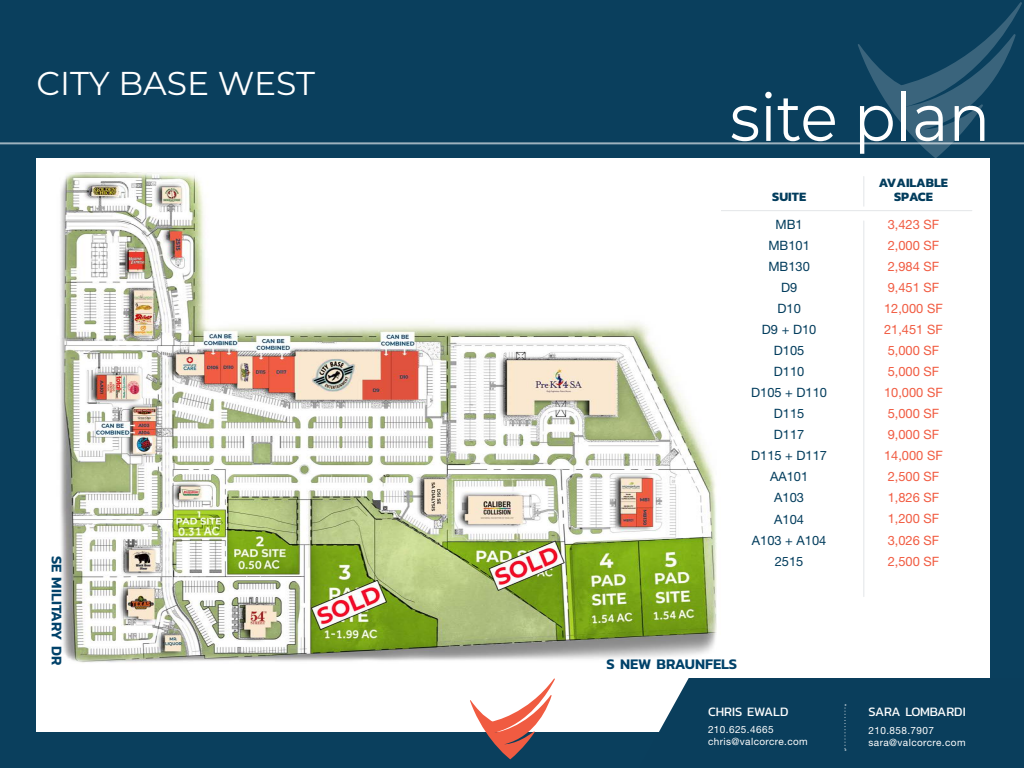
<style>
.page{position:relative;width:1024px;height:768px;background:#fff}
.page>*{position:absolute;margin:0;border:0;box-sizing:border-box;transform-origin:0 0}
.t1{font:66.3px "Montserrat";color:#fff;scale:.93 1}
.t2{font:33px "Montserrat";color:#fff}
.t3{font:600 14.9px "Kanit";color:#01426a}
.t4{font:13px "Kanit";letter-spacing:-.02em;color:#fff}
.t5{font:13px "Kanit";color:#fff}
.t6{font:12.9px "Helvetica Neue LT Std";color:#f15c42}
.t7{font:12.9px "Helvetica Neue LT Std";color:#033d5d}
.t8{font:700 12.9px "Kanit";color:#033d5d}
.t9{font:10px "Helvetica Neue LT Std";letter-spacing:.04em;color:#fff}
</style>
<div class="page">
<div style="left:0;top:0;width:1024px;height:158px;background:#0a3f5d"></div>
<div style="left:990px;top:0;width:34px;height:768px;background:#0a3f5d"></div>
<div style="left:0;top:732px;width:1024px;height:36px;background:#0a3f5d"></div>
<div style="left:0;top:0;width:36px;height:768px;background:#0a3f5d"></div>
<svg style="left:470px;top:678px;width:85px;height:81px"></svg>
<svg style="left:858px;top:2px;width:164px;height:156px"></svg>
<hr style="left:0;top:142px;width:1024px;height:2px;background:#fff">
<div style="left:659px;top:678px;width:331px;height:73px;background:#0a3e5c"></div>
<svg style="left:844px;top:704px;width:2px;height:47px"></svg>
<hr style="left:712px;top:210px;width:260px;height:1px;background:#e7e9eb">
<hr style="left:863px;top:221px;width:1px;height:376px;background:#e7e9eb">
<svg style="left:863px;top:177px;width:1px;height:29px"></svg>
<img style="left:60px;top:172px;width:661px;height:491px">
<p class="t2" style="left:36px;top:61px;width:280px">CITY BASE WEST</p>
<p class="t3" style="left:68px;top:556px;width:111px;rotate:90deg">SE MILITARY DR</p>
<p class="t1" style="left:730px;top:72px;width:281px">site plan</p>
<p class="t8" style="left:772px;top:186px;width:35px">SUITE</p>
<p class="t7" style="left:776px;top:216px;width:29px">MB1</p>
<p class="t7" style="left:768px;top:238px;width:43px">MB101</p>
<p class="t7" style="left:768px;top:259px;width:43px">MB130</p>
<p class="t7" style="left:781px;top:280px;width:18px">D9</p>
<p class="t7" style="left:777px;top:301px;width:25px">D10</p>
<p class="t7" style="left:762px;top:322px;width:56px">D9 + D10</p>
<p class="t7" style="left:774px;top:343px;width:32px">D105</p>
<p class="t7" style="left:774px;top:364px;width:32px">D110</p>
<p class="t7" style="left:751px;top:385px;width:77px">D105 + D110</p>
<p class="t7" style="left:774px;top:406px;width:32px">D115</p>
<p class="t7" style="left:774px;top:427px;width:32px">D117</p>
<p class="t7" style="left:751px;top:448px;width:77px">D115 + D117</p>
<p class="t7" style="left:770px;top:469px;width:40px">AA101</p>
<p class="t7" style="left:774px;top:490px;width:31px">A103</p>
<p class="t7" style="left:774px;top:511px;width:31px">A104</p>
<p class="t7" style="left:752px;top:532px;width:76px">A103 + A104</p>
<p class="t7" style="left:775px;top:553px;width:30px">2515</p>
<p class="t3" style="left:607px;top:652px;width:132px">S NEW BRAUNFELS</p>
<p class="t5" style="left:708px;top:702px;width:82px">CHRIS EWALD</p>
<p class="t9" style="left:708px;top:724px;width:67px">210.625.4665</p>
<p class="t9" style="left:708px;top:736px;width:101px">chris@valcorcre.com</p>
<p class="t8" style="left:879px;top:173px;width:71px">AVAILABLE</p>
<p class="t8" style="left:894px;top:187px;width:40px">SPACE</p>
<p class="t6" style="left:888px;top:216px;width:53px">3,423 SF</p>
<p class="t6" style="left:888px;top:237px;width:53px">2,000 SF</p>
<p class="t6" style="left:888px;top:259px;width:53px">2,984 SF</p>
<p class="t6" style="left:888px;top:280px;width:53px">9,451 SF</p>
<p class="t6" style="left:884px;top:301px;width:60px">12,000 SF</p>
<p class="t6" style="left:884px;top:322px;width:60px">21,451 SF</p>
<p class="t6" style="left:888px;top:343px;width:53px">5,000 SF</p>
<p class="t6" style="left:888px;top:364px;width:53px">5,000 SF</p>
<p class="t6" style="left:884px;top:385px;width:60px">10,000 SF</p>
<p class="t6" style="left:888px;top:406px;width:53px">5,000 SF</p>
<p class="t6" style="left:888px;top:427px;width:53px">9,000 SF</p>
<p class="t6" style="left:884px;top:448px;width:60px">14,000 SF</p>
<p class="t6" style="left:888px;top:469px;width:53px">2,500 SF</p>
<p class="t6" style="left:888px;top:490px;width:53px">1,826 SF</p>
<p class="t6" style="left:888px;top:511px;width:53px">1,200 SF</p>
<p class="t6" style="left:888px;top:532px;width:53px">3,026 SF</p>
<p class="t6" style="left:888px;top:553px;width:53px">2,500 SF</p>
<p class="t4" style="left:869px;top:702px;width:99px">SARA LOMBARDI</p>
<p class="t9" style="left:869px;top:724px;width:67px">210.858.7907</p>
<p class="t9" style="left:869px;top:736px;width:99px">sara@valcorcre.com</p>
</div>
